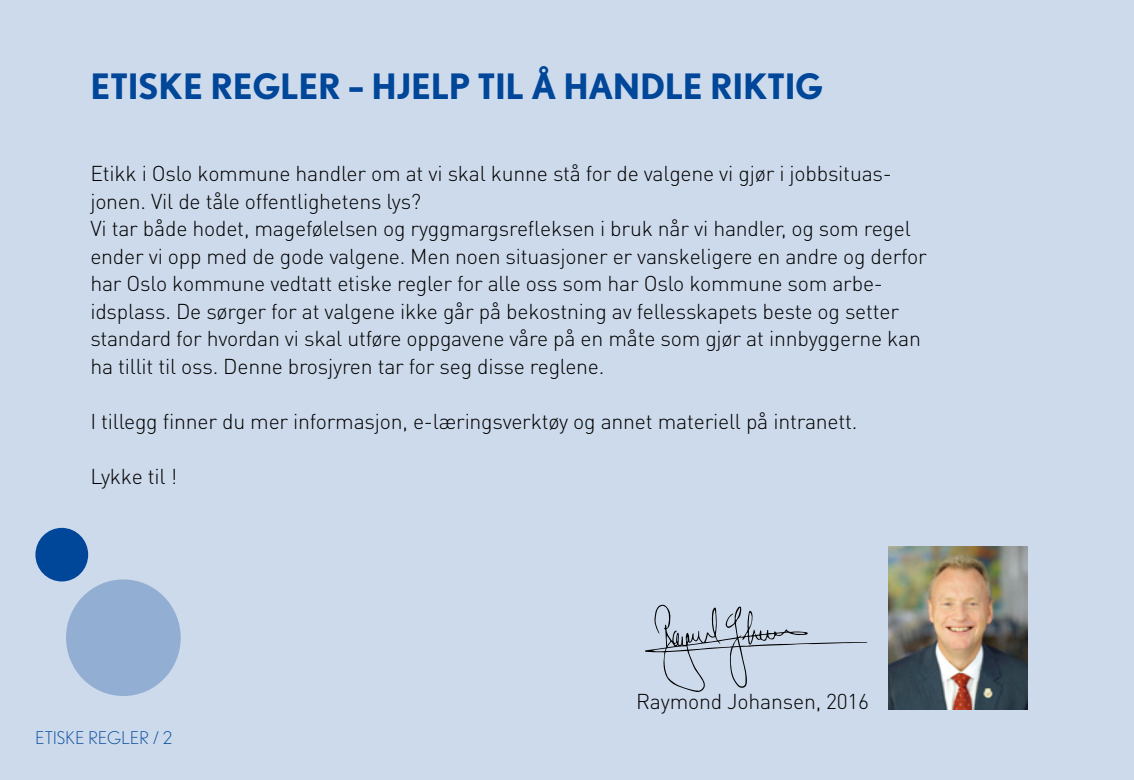
<style>
.page{position:relative;width:1134px;height:780px;background:#cddaeb}
.page>*{position:absolute;margin:0;border:0;box-sizing:border-box;transform-origin:0 0}
.t1{font:700 35px "Nobel";letter-spacing:-.01em;color:#004699}
.t2{font:300 21.25px/27.5px "DIN Pro";letter-spacing:-.01em;color:#000}
.t3{font:300 17.5px "Nobel";letter-spacing:.01em;color:#004699}
</style>
<div class="page">
<img style="left:889px;top:546px;width:139px;height:163px">
<div style="left:66px;top:579px;width:115px;height:117px;background:#92afd3;border-radius:50%"></div>
<div style="left:35px;top:528px;width:53px;height:53px;background:#004699;border-radius:50%"></div>
<svg style="left:645px;top:604px;width:222px;height:88px"></svg>
<h1 class="t1" style="left:90px;top:66px;width:734px">ETISKE REGLER – HJELP TIL Å HANDLE RIKTIG</h1>
<p class="t2" style="left:90px;top:159px;width:838px">Etikk i Oslo kommune handler om at vi skal kunne stå for de valgene vi gjør i jobbsituas&shy;jonen. Vil de tåle offentlighetens lys?<br>Vi tar både hodet, magefølelsen og ryggmargsrefleksen i bruk når vi handler, og som regel ender vi opp med de gode valgene. Men noen situasjoner er vanskeligere en andre og derfor har Oslo kommune vedtatt etiske regler for alle oss som har Oslo kommune som arbe&shy;idsplass. De sørger for at valgene ikke går på bekostning av fellesskapets beste og setter standard for hvordan vi skal utføre oppgavene våre på en måte som gjør at innbyggerne kan ha tillit til oss. Denne brosjyren tar for seg disse reglene.</p>
<p class="t2" style="left:90px;top:406px;width:769px">I tillegg finner du mer informasjon, e-læringsverktøy og annet materiell på intranett.</p>
<p class="t2" style="left:90px;top:461px;width:88px">Lykke til !</p>
<p class="t3" style="left:35px;top:728px;width:138px">ETISKE REGLER / 2</p>
<p class="t2" style="left:636px;top:686px;width:235px">Raymond Johansen, 2016</p>
</div>
